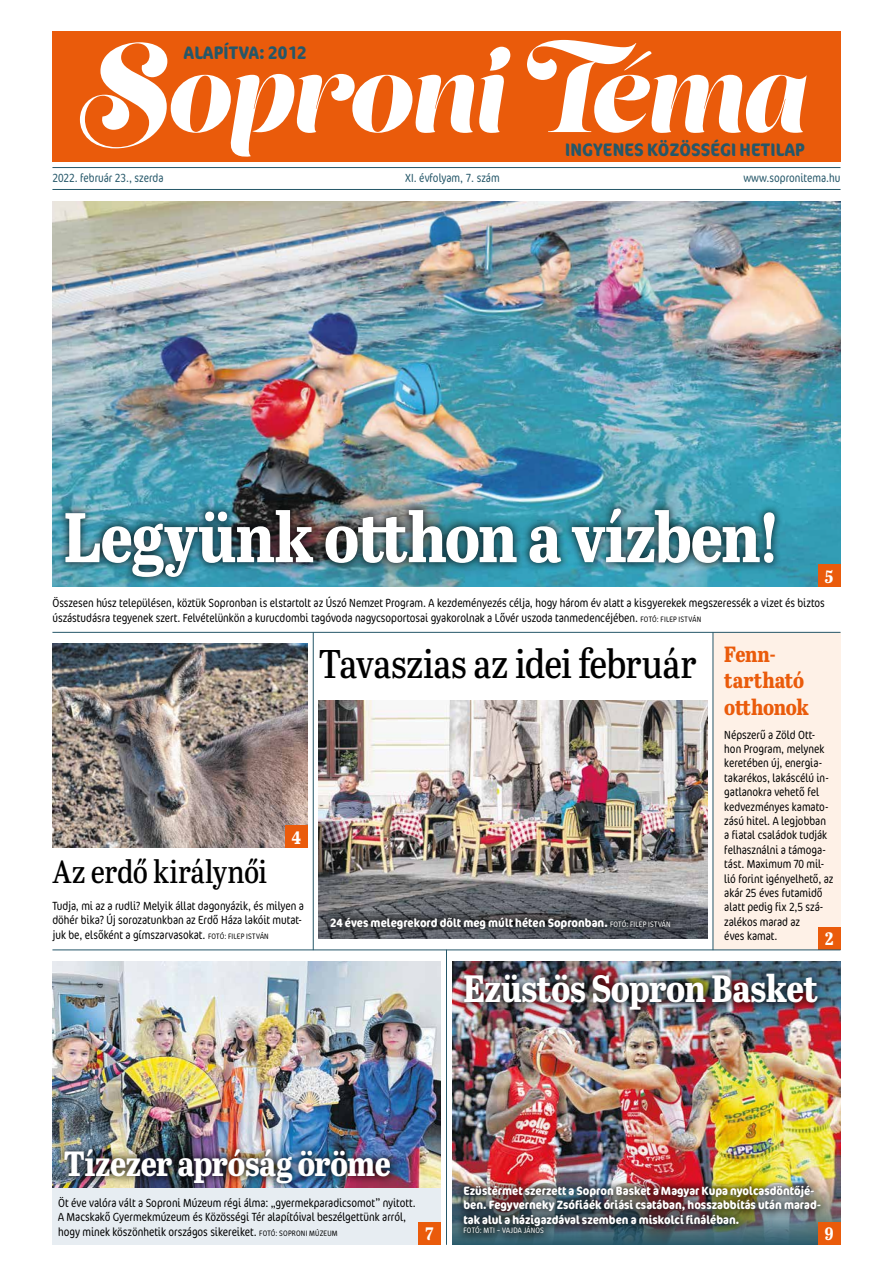
<style>
.page{position:relative;width:893px;height:1276px;background:#fff}
.page>*{position:absolute;margin:0;border:0;box-sizing:border-box;transform-origin:0 0}
.t1{font:107.6px "Lust Script";letter-spacing:-.01em;color:#fff}
.t2{font:700 70px "Abril Titling Cnd";letter-spacing:-.02em;color:#fff}
.t3{font:40px "Abril Titling Cnd";letter-spacing:-.015em;color:#000}
.t4{font:700 38px "Abril Titling Cnd";letter-spacing:-.015em;color:#fff}
.t5{font:700 35px "Abril Titling Cnd";letter-spacing:-.01em;color:#fff}
.t6{font:32px "Abril Titling Cnd";letter-spacing:-.01em;color:#000}
.t7{font:700 22px/26.4px "Abril Titling Cnd";letter-spacing:-.01em;color:#ea5b0b}
.t8{font:700 condensed 18.1px "Cocon Pro";letter-spacing:.01em;color:#255769}
.t9{font:700 18px "Abril Titling Cnd";color:#fff}
.t10{font:300 condensed 12px/14.4px "Cocon Pro";color:#000}
.t11{font:700 condensed 12px/14.4px "Cocon Pro";color:#fff}
.t12{font:300 condensed 12px "Cocon Pro";color:#255769}
.t13{font:300 condensed 8px "Cocon Pro";letter-spacing:.025em;color:#fff}
.s1{font-size:124.8px}
.s2{font-size:8px}
.s3{font-weight:300;font-size:8px}
</style>
<div class="page">
<div style="left:52px;top:31px;width:788px;height:131px;background:#ea5b0b"></div>
<hr style="left:52px;top:167px;width:788px;height:1px;background:#255769">
<hr style="left:52px;top:189px;width:788px;height:1px;background:#255769">
<img style="left:52px;top:961px;width:389px;height:227px">
<div style="left:713px;top:632px;width:127px;height:318px;background:#fef1e7"></div>
<img style="left:319px;top:700px;width:388px;height:238px">
<img style="left:52px;top:201px;width:788px;height:386px">
<div style="left:56px;top:1140px;width:343px;height:51px;background:#000;opacity:.8"></div>
<img style="left:52px;top:643px;width:256px;height:205px">
<div style="left:818px;top:927px;width:22px;height:22px;background:#ea5b0b"></div>
<div style="left:818px;top:564px;width:22px;height:23px;background:#ea5b0b"></div>
<div style="left:285px;top:825px;width:23px;height:23px;background:#ea5b0b"></div>
<div style="left:52px;top:1188px;width:389px;height:56px;background:#e7edf2"></div>
<div style="left:418px;top:1222px;width:23px;height:22px;background:#ea5b0b"></div>
<img style="left:452px;top:961px;width:388px;height:283px">
<div style="left:456px;top:965px;width:371px;height:54px;background:#000;opacity:.8"></div>
<div style="left:455px;top:1177px;width:374px;height:65px;background:#000;opacity:.8"></div>
<div style="left:322px;top:909px;width:357px;height:29px;background:#000;opacity:.8"></div>
<hr style="left:713px;top:632px;width:1px;height:318px;background:#255769">
<hr style="left:52px;top:632px;width:788px;height:1px;background:#255769">
<hr style="left:52px;top:949px;width:788px;height:1px;background:#255769">
<hr style="left:446px;top:949px;width:1px;height:295px;background:#255769">
<hr style="left:313px;top:632px;width:1px;height:318px;background:#255769">
<div style="left:818px;top:1222px;width:22px;height:22px;background:#ea5b0b"></div>
<div style="left:57px;top:500px;width:727px;height:86px;background:#000;opacity:.8"></div>
<h1 class="t1" style="left:80px;top:24px;width:727px"><span class="s1">S</span>oproni Téma</h1>
<h3 class="t8" style="left:184px;top:40px;width:124px">ALAPÍTVA: 2012</h3>
<h3 class="t8" style="left:565px;top:136px;width:241px">INGYENES KÖZÖSSÉGI HETILAP</h3>
<p class="t12" style="left:52px;top:170px;width:112px">2022. február 23., szerda</p>
<p class="t12" style="left:405px;top:170px;width:96px">XI. évfolyam, 7. szám</p>
<p class="t12" style="left:743px;top:170px;width:99px">www.sopronitema.hu</p>
<h2 class="t2" style="left:64px;top:486px;width:718px">Legyünk otthon a vízben!</h2>
<h3 class="t9" style="left:825px;top:563px;width:10px">5</h3>
<p class="t10" style="left:52px;top:596px;width:774px">Összesen húsz településen, köztük Sopronban is elstartolt az Úszó Nemzet Program. A kezdeményezés célja, hogy három év alatt a kisgyerekek megszeressék a vizet és biztos úszástudásra tegyenek szert. Felvételünkön a kurucdombi tagóvoda nagycsoportosai gyakorolnak a Lővér uszoda tanmedencéjében. <span class="s2">FOTÓ: FILEP ISTVÁN</span></p>
<h3 class="t6" style="left:52px;top:848px;width:216px">Az erdő királynői</h3>
<h3 class="t9" style="left:291px;top:824px;width:11px">4</h3>
<p class="t10" style="left:52px;top:898px;width:253px">Tudja, mi az a rudli? Melyik állat dagonyázik, és milyen a döhér bika? Új sorozatunkban az Erdő Háza lakóit mutat&shy;juk be, elsőként a gímszarvasokat. <span class="s2">FOTÓ: FILEP ISTVÁN</span></p>
<h3 class="t3" style="left:319px;top:635px;width:379px">Tavaszias az idei február</h3>
<p class="t11" style="left:330px;top:915px;width:342px">24 éves melegrekord dőlt meg múlt héten Sopronban. <span class="s3">FOTÓ: FILEP ISTVÁN</span></p>
<h3 class="t7" style="left:724px;top:640px;width:86px">Fenn&shy;tartható otthonok</h3>
<p class="t10" style="left:724px;top:727px;width:111px">Népszerű a Zöld Ott&shy;hon Program, melynek keretében új, energia&shy;takarékos, lakáscélú in&shy;gatlanokra vehető fel kedvezményes kamato&shy;zású hitel. A legjobban a fiatal családok tudják felhasználni a támoga&shy;tást. Maximum 70 mil&shy;lió forint igényelhető, az akár 25 éves futamidő alatt pedig fix 2,5 szá&shy;zalékos marad az<br>éves kamat.</p>
<h3 class="t9" style="left:825px;top:926px;width:10px">2</h3>
<h3 class="t4" style="left:463px;top:961px;width:356px">Ezüstös Sopron Basket</h3>
<h3 class="t5" style="left:64px;top:1137px;width:329px">Tízezer apróság öröme</h3>
<p class="t10" style="left:58px;top:1195px;width:359px">Öt éve valóra vált a Soproni Múzeum régi álma: „gyermekparadicsomot” nyitott.<br>A Macskakő Gyermekmúzeum és Közösségi Tér alapítóival beszélgettünk arról, hogy minek köszönhetik országos sikereiket. <span class="s2">FOTÓ: SOPRONI MÚZEUM</span></p>
<h3 class="t9" style="left:426px;top:1221px;width:9px">7</h3>
<p class="t11" style="left:463px;top:1183px;width:359px">Ezüstérmet szerzett a Sopron Basket a Magyar Kupa nyolcasdöntőjé&shy;ben. Fegyverneky Zsófiáék óriási csatában, hosszabbítás után marad&shy;tak alul a házigazdával szemben a miskolci fináléban.</p>
<p class="t13" style="left:464px;top:1225px;width:82px">FOTÓ: MTI – VAJDA JÁNOS</p>
<h3 class="t9" style="left:825px;top:1221px;width:10px">9</h3>
</div>
